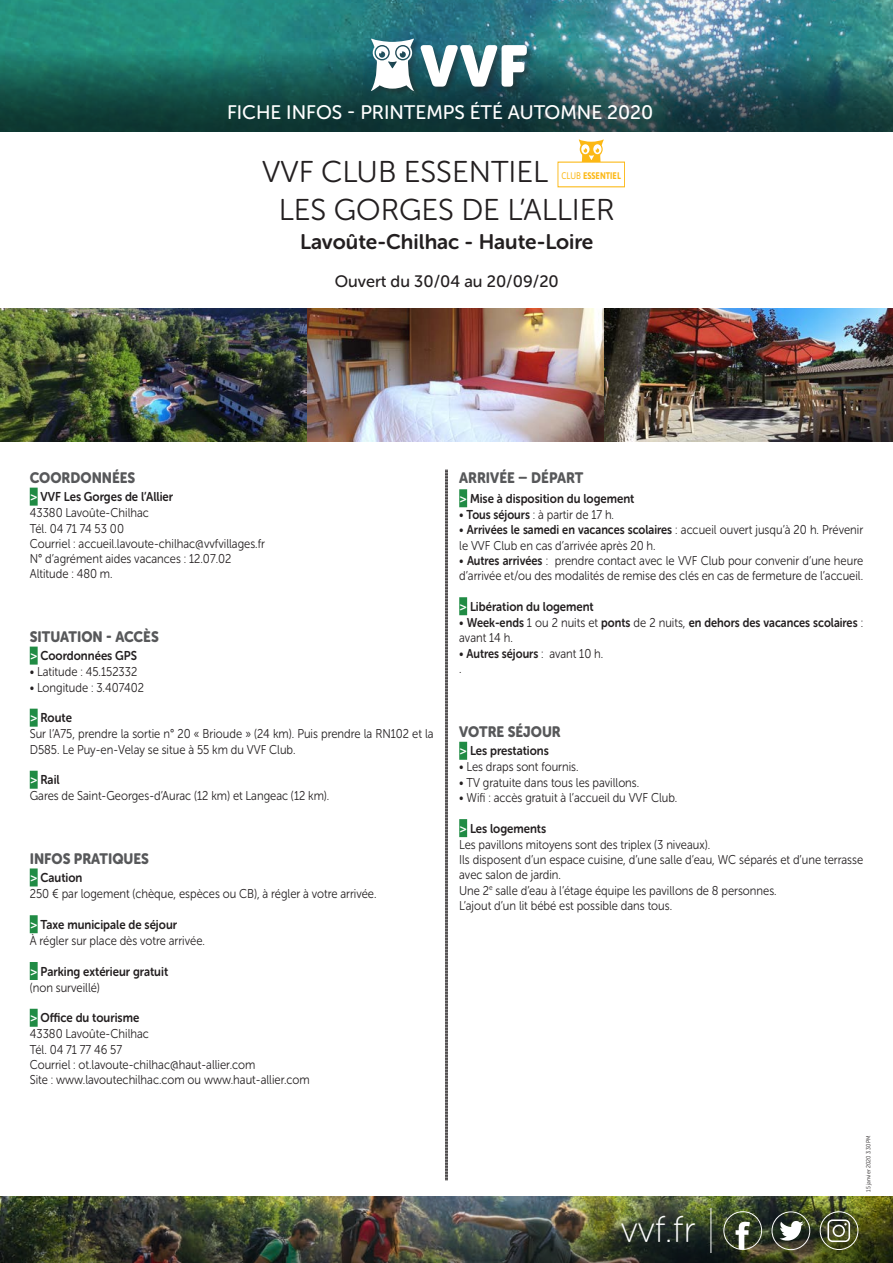
<style>
.page{position:relative;width:893px;height:1263px;background:#fff}
.page>*{position:absolute;margin:0;border:0;box-sizing:border-box;transform-origin:0 0}
.t1{font:57.75px "Museo Sans Rounded";color:#fff;scale:.95 1}
.t2{font:37.2px "Museo Sans Rounded 100";color:#fff}
._1_nom_du_village{font:30px "Museo Sans Rounded 300";color:#231f20}
._1_5_Lieu_et_departe{font:21px "Museo Sans Rounded 700";color:#231f20}
.t3{font:19.5px "Museo Sans Rounded 500";color:#fff}
._2_dates_douverture{font:16.5px "Museo Sans Rounded 500";color:#231f20}
.llllll_Avant_le_sejo{font:15px "Museo Sans Rounded 900";color:#57585a;scale:.92 1}
.Texte_normal{font:15px "Museo Sans Rounded 900";color:#57585a;scale:.92 1}
.Texte_normal-2{font:12.75px/15.3px "Museo Sans Rounded 300";color:#231f20;scale:.89 1}
.Avant_le_séjour_N3{font:12.75px "Museo Sans Rounded 700";color:#231f20;scale:.9 1}
.Texte_normal-3{font:12.75px/15.3px "Museo Sans Rounded 700";color:#231f20;scale:.87 1}
.Avant_le_séjour_N3-2{font:12.75px "Museo Sans Rounded 300";color:#231f20;scale:.89 1}
.t4{font:700 9.6px "Asap";letter-spacing:.01em;color:#fcb814;scale:.83 1}
.t5{font:6px "Museo Sans Rounded 300";color:#231f20;scale:.89 1}
.s1{font-weight:400}
.s2{color:#fff}
.s3{font-family:"Museo Sans Rounded 700"}
.s4{font-family:"Museo Sans Rounded 300"}
</style>
<div class="page">
<img style="left:0;top:0;width:893px;height:47px">
<img style="left:0;top:47px;width:893px;height:85px">
<div style="left:371px;top:38px;width:50px;height:60px;background:#231f20;opacity:.45"></div>
<svg style="left:370px;top:38px;width:45px;height:54px"></svg>
<img style="left:0;top:1197px;width:893px;height:66px">
<svg style="left:724px;top:1211px;width:38px;height:38px"></svg>
<div style="left:772px;top:1212px;width:38px;height:38px;border:1px solid #fff;border-radius:50%"></div>
<svg style="left:779px;top:1220px;width:24px;height:21px"></svg>
<div style="left:820px;top:1212px;width:38px;height:37px;border:1px solid #fff;border-radius:50%"></div>
<svg style="left:827px;top:1219px;width:24px;height:24px"></svg>
<hr style="left:710px;top:1208px;width:1px;height:45px;background:#fff">
<div style="left:420px;top:45px;width:115px;height:50px;background:#231f20;opacity:.45"></div>
<img style="left:604px;top:309px;width:289px;height:132px">
<img style="left:306px;top:309px;width:298px;height:132px">
<img style="left:0;top:309px;width:306px;height:132px">
<svg style="left:578px;top:139px;width:26px;height:23px"></svg>
<div style="left:30px;top:488px;width:8px;height:18px;background:#208b44"></div>
<div style="left:30px;top:647px;width:8px;height:18px;background:#208b44"></div>
<div style="left:30px;top:709px;width:8px;height:18px;background:#208b44"></div>
<div style="left:30px;top:771px;width:8px;height:18px;background:#208b44"></div>
<div style="left:30px;top:868px;width:8px;height:18px;background:#208b44"></div>
<div style="left:30px;top:915px;width:8px;height:18px;background:#208b44"></div>
<div style="left:30px;top:962px;width:8px;height:18px;background:#208b44"></div>
<div style="left:30px;top:1009px;width:8px;height:18px;background:#208b44"></div>
<div style="left:459px;top:489px;width:8px;height:18px;background:#208b44"></div>
<div style="left:459px;top:597px;width:8px;height:18px;background:#208b44"></div>
<div style="left:459px;top:742px;width:8px;height:18px;background:#208b44"></div>
<div style="left:459px;top:819px;width:8px;height:18px;background:#208b44"></div>
<svg style="left:445px;top:470px;width:3px;height:710px;background:#6b6869"></svg>
<h1 class="t1" style="left:420px;top:33px;width:114px">VVF</h1>
<p class="t3" style="left:227px;top:102px;width:428px">FICHE INFOS - PRINTEMPS ÉTÉ AUTOMNE 2020</p>
<p class="_1_nom_du_village" style="left:262px;top:156px;width:287px">VVF CLUB ESSENTIEL</p>
<p class="t4" style="left:562px;top:169px;width:73px"><span class="s1">CLUB</span> ESSENTIEL</p>
<p class="_1_nom_du_village" style="left:279px;top:193px;width:337px">LES GORGES DE L’ALLIER</p>
<p class="_1_5_Lieu_et_departe" style="left:300px;top:230px;width:295px">Lavoûte-Chilhac - Haute-Loire</p>
<p class="_2_dates_douverture" style="left:335px;top:272px;width:226px">Ouvert du 30/04 au 20/09/20</p>
<p class="llllll_Avant_le_sejo" style="left:30px;top:469px;width:116px">COORDONNÉES</p>
<p class="Avant_le_séjour_N3" style="left:30px;top:490px;width:161px"><span class="s2">&gt;</span> VVF Les Gorges de l’Allier</p>
<p class="Texte_normal-2" style="left:30px;top:505px;width:135px">43380 Lavoûte-Chilhac</p>
<p class="Texte_normal-2" style="left:30px;top:521px;width:107px">Tél. 04 71 74 53 00</p>
<p class="Texte_normal-2" style="left:30px;top:536px;width:266px">Courriel : accueil.lavoute-chilhac@vvfvillages.fr</p>
<p class="Texte_normal-2" style="left:30px;top:551px;width:228px">N° d’agrément aides vacances : 12.07.02</p>
<p class="Texte_normal-2" style="left:30px;top:567px;width:95px">Altitude : 480 m.</p>
<p class="llllll_Avant_le_sejo" style="left:30px;top:628px;width:142px">SITUATION - ACCÈS</p>
<p class="Avant_le_séjour_N3" style="left:30px;top:649px;width:121px"><span class="s2">&gt;</span> Coordonnées GPS</p>
<p class="Texte_normal-2" style="left:30px;top:664px;width:122px">• Latitude : 45.152332</p>
<p class="Texte_normal-2" style="left:30px;top:680px;width:130px">• Longitude : 3.407402</p>
<p class="Avant_le_séjour_N3" style="left:30px;top:711px;width:48px"><span class="s2">&gt;</span> Route</p>
<p class="Texte_normal-2" style="left:30px;top:726px;width:455px">Sur l’A75, prendre la sortie n° 20 « Brioude » (24 km). Puis prendre la RN102 et la<br>D585. Le Puy-en-Velay se situe à 55 km du VVF Club.</p>
<p class="Avant_le_séjour_N3" style="left:30px;top:773px;width:35px"><span class="s2">&gt;</span> Rail</p>
<p class="Texte_normal-2" style="left:30px;top:788px;width:338px">Gares de Saint-Georges-d’Aurac (12 km) et Langeac (12 km).</p>
<p class="llllll_Avant_le_sejo" style="left:30px;top:850px;width:131px">INFOS PRATIQUES</p>
<p class="Avant_le_séjour_N3" style="left:30px;top:870px;width:60px"><span class="s2">&gt;</span> Caution</p>
<p class="Texte_normal-2" style="left:30px;top:886px;width:391px">250 € par logement (chèque, espèces ou CB), à régler à votre arrivée.</p>
<p class="Avant_le_séjour_N3" style="left:30px;top:917px;width:165px"><span class="s2">&gt;</span> Taxe municipale de séjour</p>
<p class="Texte_normal-2" style="left:30px;top:933px;width:198px">À régler sur place dès votre arrivée.</p>
<p class="Avant_le_séjour_N3" style="left:30px;top:964px;width:155px"><span class="s2">&gt;</span> Parking extérieur gratuit</p>
<p class="Texte_normal-2" style="left:30px;top:980px;width:80px">(non surveillé)</p>
<p class="Avant_le_séjour_N3" style="left:30px;top:1011px;width:123px"><span class="s2">&gt;</span> Office du tourisme</p>
<p class="Texte_normal-2" style="left:30px;top:1026px;width:135px">43380 Lavoûte-Chilhac</p>
<p class="Texte_normal-2" style="left:30px;top:1042px;width:105px">Tél. 04 71 77 46 57</p>
<p class="Texte_normal-2" style="left:30px;top:1057px;width:255px">Courriel : ot.lavoute-chilhac@haut-allier.com</p>
<p class="Texte_normal-2" style="left:30px;top:1072px;width:316px">Site : www.lavoutechilhac.com ou www.haut-allier.com</p>
<p class="Texte_normal" style="left:459px;top:469px;width:136px">ARRIVÉE – DÉPART</p>
<p class="Avant_le_séjour_N3" style="left:459px;top:491px;width:196px"><span class="s2">&gt;</span> Mise à disposition du logement</p>
<p class="Texte_normal-2" style="left:459px;top:507px;width:175px">• <span class="s3">Tous séjours</span> : à partir de 17 h.</p>
<p class="Texte_normal-2" style="left:459px;top:522px;width:455px">• <span class="s3">Arrivées le samedi en vacances scolaires</span> : accueil ouvert jusqu’à 20 h. Prévenir le VVF Club en cas d’arrivée après 20 h.</p>
<p class="Texte_normal-2" style="left:459px;top:553px;width:455px">• <span class="s3">Autres arrivées</span> : prendre contact avec le VVF Club pour convenir d’une heure d’arrivée et/ou des modalités de remise des clés en cas de fermeture de l’accueil.</p>
<p class="Avant_le_séjour_N3" style="left:459px;top:599px;width:151px"><span class="s2">&gt;</span> Libération du logement</p>
<p class="Texte_normal-3" style="left:459px;top:615px;width:466px"><span class="s4">•</span> Week-ends <span class="s4">1 ou 2 nuits et</span> ponts <span class="s4">de 2 nuits,</span> en dehors des vacances scolaires <span class="s4">: avant 14 h.</span></p>
<p class="Texte_normal-3" style="left:459px;top:645px;width:167px"><span class="s4">•</span> Autres séjours <span class="s4">: avant 10 h.</span></p>
<p class="Avant_le_séjour_N3-2" style="left:459px;top:661px;width:4px">.</p>
<p class="llllll_Avant_le_sejo" style="left:459px;top:724px;width:112px">VOTRE SÉJOUR</p>
<p class="Avant_le_séjour_N3" style="left:459px;top:744px;width:101px"><span class="s2">&gt;</span> Les prestations</p>
<p class="Texte_normal-2" style="left:459px;top:759px;width:136px">• Les draps sont fournis.</p>
<p class="Texte_normal-2" style="left:459px;top:775px;width:204px">• TV gratuite dans tous les pavillons.</p>
<p class="Texte_normal-2" style="left:459px;top:790px;width:247px">• Wifi : accès gratuit à l’accueil du VVF Club.</p>
<p class="Avant_le_séjour_N3" style="left:459px;top:821px;width:98px"><span class="s2">&gt;</span> Les logements</p>
<p class="Texte_normal-2" style="left:459px;top:837px;width:283px">Les pavillons mitoyens sont des triplex (3 niveaux).</p>
<p class="Texte_normal-2" style="left:459px;top:852px;width:455px">Ils disposent d’un espace cuisine, d’une salle d’eau, WC séparés et d’une terrasse avec salon de jardin.</p>
<p class="Texte_normal-2" style="left:459px;top:883px;width:358px">Une 2<sup>e</sup> salle d’eau à l’étage équipe les pavillons de 8 personnes.</p>
<p class="Texte_normal-2" style="left:459px;top:898px;width:241px">L’ajout d’un lit bébé est possible dans tous.</p>
<h2 class="t2" style="left:621px;top:1209px;width:76px">vvf.fr</h2>
<p class="t5" style="left:865px;top:1192px;width:65px;rotate:-90deg">15 janvier 2020 3:30 PM</p>
</div>
